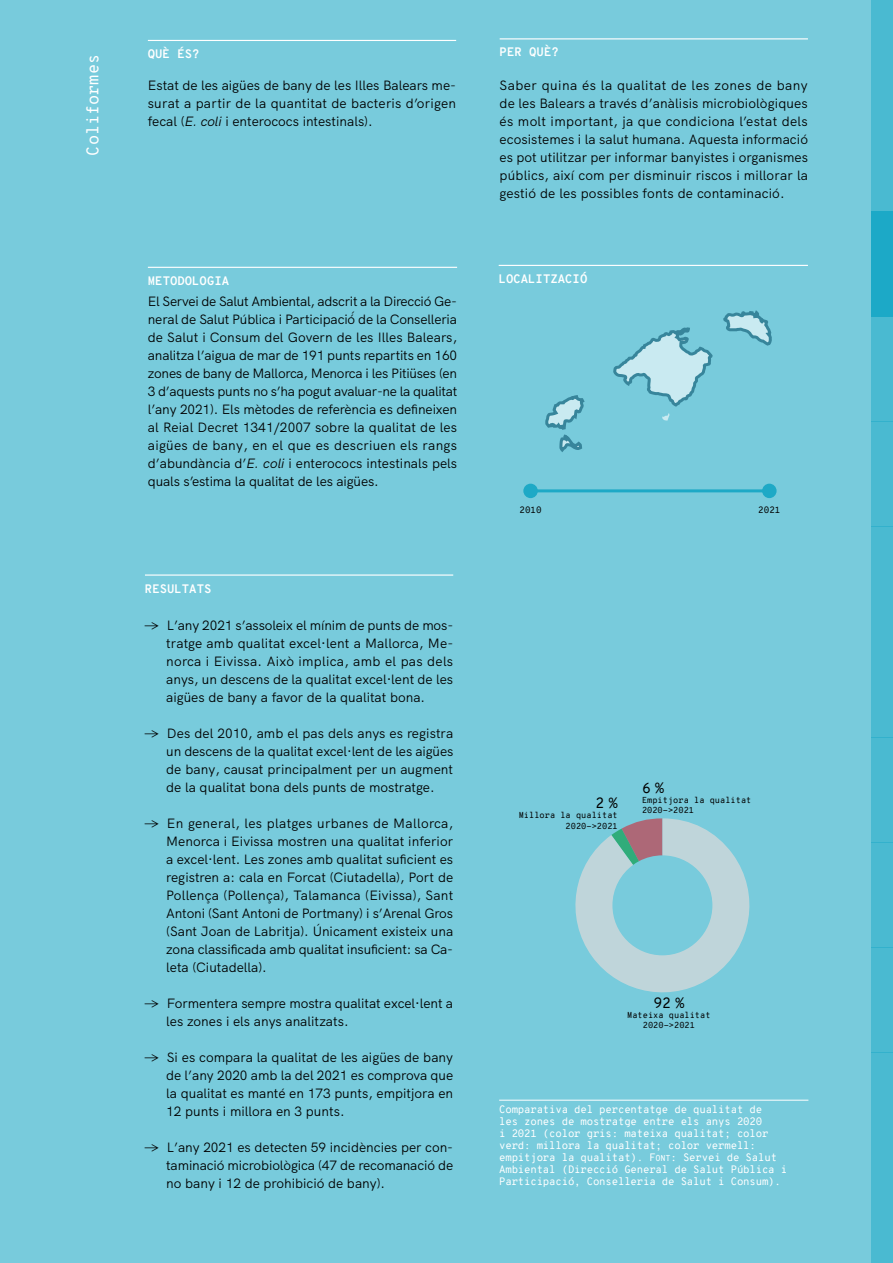
<style>
.page{position:relative;width:893px;height:1263px;background:#fff}
.page>*{position:absolute;margin:0;border:0;box-sizing:border-box;transform-origin:0 0}
.t1{font:16.5px "Overpass Mono";color:#fff}
.t2{font:14.55px "Overpass Mono";color:#000}
.t3{font:13.5px/18px "HK Grotesk";color:#000;text-align:justify}
.t4{font:700 12px "Overpass Mono";color:#fff}
.t5{font:10.5px/12px "Overpass Mono";letter-spacing:-.02em;color:#fff}
.t6{font:9px "Overpass Mono";color:#000}
.t7{font:8.4px/10.2px "Overpass Mono";color:#000;text-align:right}
.s1{font-style:italic}
.s2{font-family:"Overpass Mono Regular SC800"}
.s3{font-family:"Overpass Mono Regular SC800";font-size:8.4px}
</style>
<div class="page">
<div style="left:1px;top:0;width:892px;height:1263px;background:#78cbdc"></div>
<div style="left:872px;top:0;width:21px;height:106px;background:#4abad1"></div>
<div style="left:872px;top:421px;width:21px;height:106px;background:#4abad1"></div>
<div style="left:872px;top:842px;width:21px;height:105px;background:#4abad1"></div>
<div style="left:872px;top:211px;width:21px;height:105px;background:#1ca9c7"></div>
<div style="left:872px;top:632px;width:21px;height:105px;background:#4abad1"></div>
<div style="left:872px;top:1053px;width:21px;height:105px;background:#4abad1"></div>
<div style="left:872px;top:106px;width:21px;height:105px;background:#4abad1"></div>
<div style="left:872px;top:527px;width:21px;height:105px;background:#4abad1"></div>
<div style="left:872px;top:947px;width:21px;height:106px;background:#4abad1"></div>
<div style="left:872px;top:316px;width:21px;height:106px;background:#4abad1"></div>
<div style="left:872px;top:737px;width:21px;height:105px;background:#4abad1"></div>
<div style="left:872px;top:1158px;width:21px;height:105px;background:#4abad1"></div>
<hr style="left:145px;top:574px;width:308px;height:2px;background:#fff">
<hr style="left:148px;top:40px;width:308px;height:1px;background:#fff">
<hr style="left:500px;top:38px;width:308px;height:1px;background:#fff">
<hr style="left:499px;top:265px;width:309px;height:1px;background:#fff">
<hr style="left:529px;top:489px;width:240px;height:3px;background:#1ea9c6">
<div style="left:762px;top:484px;width:15px;height:14px;background:#1ea9c6;border-radius:50%"></div>
<div style="left:523px;top:484px;width:15px;height:14px;background:#1ea9c6;border-radius:50%"></div>
<svg style="left:545px;top:395px;width:40px;height:57px"></svg>
<svg style="left:613px;top:310px;width:159px;height:111px"></svg>
<hr style="left:148px;top:267px;width:309px;height:1px;background:#fff">
<hr style="left:499px;top:1100px;width:309px;height:1px;background:#fff">
<svg style="left:575px;top:818px;width:174px;height:174px"></svg>
<p class="t1" style="left:81px;top:156px;width:103px;rotate:-90deg">Coliformes</p>
<p class="t4" style="left:148px;top:45px;width:53px">QUÈ ÉS?</p>
<p class="t3" style="left:148px;top:75px;width:310px">Estat de les aigües de bany de les Illes Balears me&shy;surat a partir de la quantitat de bacteris d’origen fecal (<span class="s1">E. coli</span> i enterococs intestinals).</p>
<p class="t4" style="left:148px;top:272px;width:83px">METODOLOGIA</p>
<p class="t3" style="left:148px;top:291px;width:311px">El Servei de Salut Ambiental, adscrit a la Direcció Ge&shy;neral de Salut Pública i Participació́de la Conselleria de Salut i Consum del Govern de les Illes Balears, analitza l’aigua de mar de 191 punts repartits en 160 zones de bany de Mallorca, Menorca i les Pitiüses (en 3 d’aquests punts no s’ha pogut avaluar-ne la qualitat l’any 2021). Els mètodes de referència es defineixen al Reial Decret 1341/2007 sobre la qualitat de les aigües de bany, en el que es descriuen els rangs d’abundància d’<span class="s1">E. coli</span> i enterococs intestinals pels quals s’estima la qualitat de les aigües.</p>
<p class="t4" style="left:145px;top:580px;width:68px">RESULTATS</p>
<p class="t3" style="left:166px;top:615px;width:289px;text-indent:-21px">→ L’any 2021 s’assoleix el mínim de punts de mos&shy;tratge amb qualitat excel·lent a Mallorca, Me&shy;norca i Eivissa. Això implica, amb el pas dels anys, un descens de la qualitat excel·lent de les aigües de bany a favor de la qualitat bona.</p>
<p class="t3" style="left:166px;top:723px;width:289px;text-indent:-21px">→ Des del 2010, amb el pas dels anys es registra un descens de la qualitat excel·lent de les aigües de bany, causat principalment per un augment de la qualitat bona dels punts de mostratge.</p>
<p class="t3" style="left:166px;top:813px;width:289px;text-indent:-21px">→ En general, les platges urbanes de Mallorca, Menorca i Eivissa mostren una qualitat inferior a excel·lent. Les zones amb qualitat suficient es registren a: cala en Forcat (Ciutadella), Port de Pollença (Pollença), Talamanca (Eivissa), Sant Antoni (Sant Antoni de Portmany) i s’Arenal Gros (Sant Joan de Labritja). Únicament existeix una zona classificada amb qualitat insuficient: sa Ca&shy;leta (Ciutadella).</p>
<p class="t3" style="left:166px;top:993px;width:288px;text-indent:-21px">→ Formentera sempre mostra qualitat excel·lent a les zones i els anys analitzats.</p>
<p class="t3" style="left:166px;top:1047px;width:289px;text-indent:-21px">→ Si es compara la qualitat de les aigües de bany de l’any 2020 amb la del 2021 es comprova que la qualitat es manté en 173 punts, empitjora en 12 punts i millora en 3 punts.</p>
<p class="t3" style="left:166px;top:1137px;width:288px;text-indent:-21px">→ L’any 2021 es detecten 59 incidències per con&shy;taminació microbiològica (47 de recomanació de no bany i 12 de prohibició de bany).</p>
<p class="t4" style="left:500px;top:44px;width:61px">PER QUÈ?</p>
<p class="t3" style="left:500px;top:75px;width:310px">Saber quina és la qualitat de les zones de bany de les Balears a través d’anàlisis microbiològiques és molt important, ja que condiciona l’estat dels ecosistemes i la salut humana. Aquesta informació es pot utilitzar per informar banyistes i organismes públics, així com per disminuir riscos i millorar la gestió de les possibles fonts de contaminació.</p>
<p class="t4" style="left:499px;top:270px;width:90px">LOCALITZACIÓ</p>
<p class="t6" style="left:519px;top:504px;width:24px">2010</p>
<p class="t6" style="left:758px;top:504px;width:24px">2021</p>
<p class="t2" style="left:595px;top:793px;width:24px">2 %</p>
<p class="t7" style="left:519px;top:810px;width:101px">Millora la qualitat<br>2020-&gt;2021</p>
<p class="t2" style="left:642px;top:777px;width:24px">6 %</p>
<p class="t7" style="left:642px;top:795px;width:111px;text-align:left">Empitjora la qualitat<br>2020-&gt;2021</p>
<p class="t2" style="left:653px;top:992px;width:33px">92 %</p>
<p class="t7" style="left:627px;top:1010px;width:85px;text-align:center">Mateixa qualitat<br>2020-&gt;2021</p>
<p class="t5" style="left:499px;top:1103px;width:290px">Comparativa del percentatge de qualitat de<br>les zones de mostratge entre els anys 2020<br>i 2021 (color gris: mateixa qualitat; color verd: millora la qualitat; color vermell: empitjora la qualitat). <span class="s2">F</span><span class="s3">ont</span>: Servei de Salut Ambiental (Direcció General de Salut Pública i Participació, Conselleria de Salut i Consum).</p>
</div>
